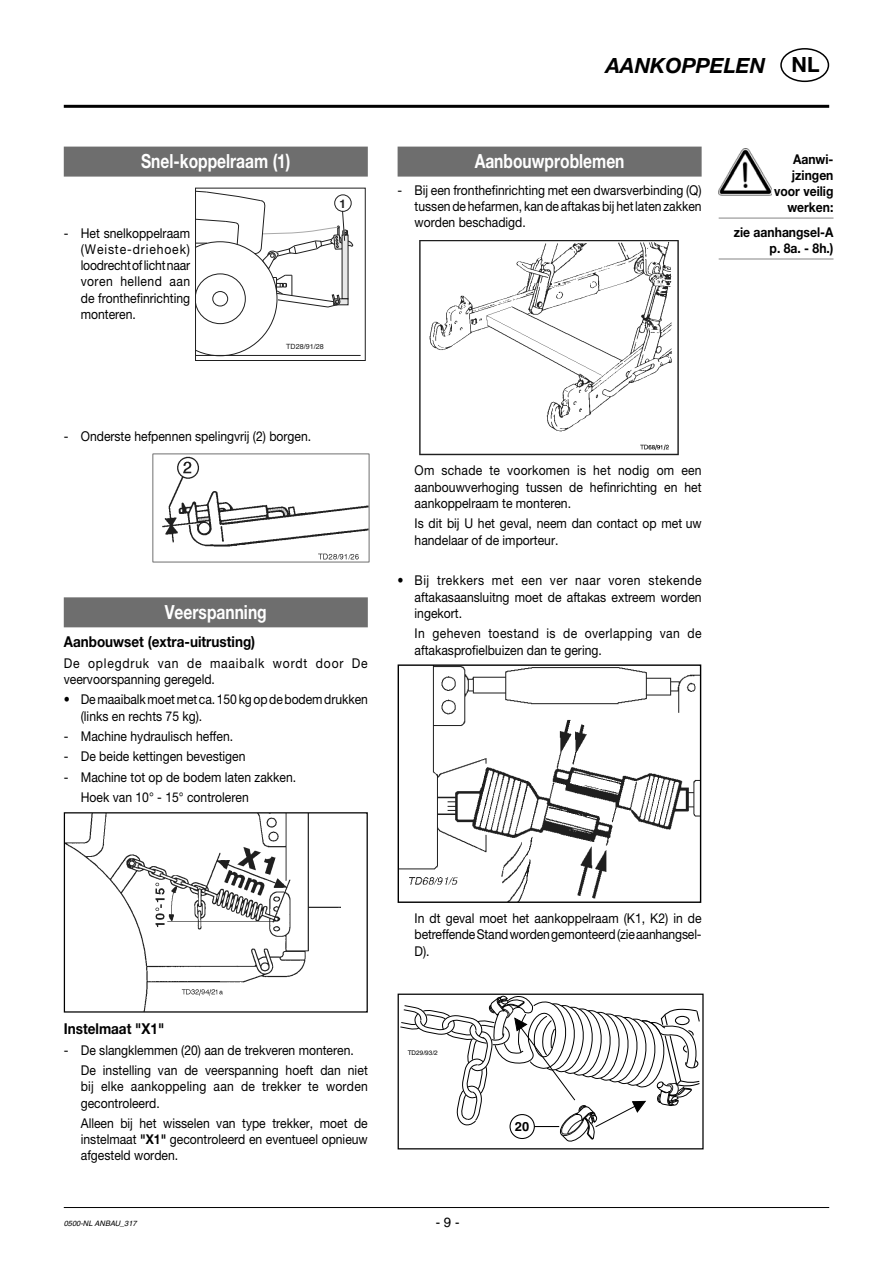
<style>
.page{position:relative;width:893px;height:1263px;background:#fff}
.page>*{position:absolute;margin:0;border:0;box-sizing:border-box;transform-origin:0 0}
.t1{font:italic 700 21px "Helvetica Neue";color:#000}
.t2{font:700 19.5px "Helvetica Neue";color:#fff;scale:.8 1}
.t3{font:700 15px "Helvetica Neue";color:#000;scale:.9 1}
.t4{font:13.5px/16.2px "Helvetica Neue";color:#000;text-align:justify;scale:.9 1}
.t5{font:13.5px/16.2px "Helvetica Neue";letter-spacing:.03em;color:#000;scale:.9 1}
.t6{font:13.5px/16.2px "Helvetica Neue";letter-spacing:.065em;color:#000;scale:.9 1}
.t7{font:700 13.5px/16.2px "Helvetica Neue";color:#000;text-align:right;scale:.9 1}
.t8{font:13.5px/16.2px "Helvetica Neue";letter-spacing:.02em;color:#000;scale:.9 1}
.t9{font:13.5px "Helvetica";color:#000}
.t10{font:700 12.75px "Helvetica";color:#000}
.t11{font:700 11.85px "Helvetica";color:#1f1f1f}
.t12{font:italic 7.5px "Helvetica";color:#000}
.t13{font:7.2px "Helvetica";color:#1f1f1f}
.t14{font:6.3px "Helvetica";color:#000}
.s1{font-style:normal}
.s2{font-weight:700}
</style>
<div class="page">
<hr style="left:64px;top:105px;width:765px;height:3px;background:#000">
<hr style="left:64px;top:1207px;width:765px;height:1px;background:#000">
<div style="left:780px;top:48px;width:49px;height:34px;border:2px solid #000;border-radius:50%"></div>
<div style="left:64px;top:147px;width:304px;height:30px;background:#6e6e6e"></div>
<img style="left:152px;top:453px;width:218px;height:110px">
<hr style="left:196px;top:355px;width:165px;height:1px;background:#1f1f1f">
<svg style="left:197px;top:190px;width:156px;height:165px"></svg>
<div style="left:334px;top:194px;width:18px;height:18px;border:1px solid #1f1f1f;border-radius:50%"></div>
<div style="left:195px;top:188px;width:171px;height:173px;border:1px solid #1f1f1f"></div>
<div style="left:64px;top:597px;width:304px;height:30px;background:#6e6e6e"></div>
<div style="left:398px;top:147px;width:304px;height:30px;background:#6e6e6e"></div>
<img style="left:420px;top:240px;width:259px;height:215px">
<img style="left:400px;top:666px;width:299px;height:235px">
<div style="left:398px;top:664px;width:303px;height:239px;border:1px solid #000"></div>
<img style="left:66px;top:814px;width:274px;height:196px">
<div style="left:64px;top:812px;width:304px;height:200px;border:1px solid #000"></div>
<svg style="left:400px;top:995px;width:300px;height:147px"></svg>
<div style="left:398px;top:993px;width:306px;height:156px;border:1px solid #000"></div>
<hr style="left:719px;top:217px;width:114px;height:2px;background:#999">
<hr style="left:719px;top:258px;width:114px;height:2px;background:#999">
<img style="left:719px;top:148px;width:53px;height:47px">
<h2 class="t2" style="left:141px;top:154px;width:188px">Snel-koppelraam (1)</h2>
<p class="t4" style="left:81px;top:226px;width:123px;text-indent:-17px">- Het snelkoppelraam (Weiste-driehoek) loodrecht of licht naar voren hellend aan de fronthefinrichting monteren.</p>
<p class="t13" style="left:286px;top:344px;width:39px">TD28/91/28</p>
<p class="t11" style="left:339px;top:199px;width:8px">1</p>
<h1 class="t1" style="left:606px;top:58px;width:215px">AANKOPPELEN <span class="s1">NL</span></h1>
<h2 class="t2" style="left:475px;top:154px;width:189px">Aanbouwproblemen</h2>
<p class="t4" style="left:415px;top:183px;width:320px;text-indent:-17px">- Bij een fronthefinrichting met een dwarsverbinding (Q) tussen de hefarmen, kan de aftakas bij het laten zakken worden beschadigd.</p>
<p class="t7" style="left:774px;top:152px;width:67px">Aanwi&shy;jzingen voor veilig werken:</p>
<p class="t7" style="left:734px;top:225px;width:112px">zie aanhangsel-A p. 8a. - 8h.)</p>
<p class="t4" style="left:64px;top:430px;width:276px">- Onderste hefpennen spelingvrij (2) borgen.</p>
<h2 class="t2" style="left:165px;top:605px;width:129px">Veerspanning</h2>
<p class="t3" style="left:64px;top:636px;width:214px">Aanbouwset (extra-uitrusting)</p>
<p class="t6" style="left:64px;top:656px;width:339px">De oplegdruk van de maaibalk wordt door De veervoorspanning geregeld.</p>
<p class="t4" style="left:81px;top:693px;width:320px;text-indent:-17px">• De maaibalk moet met ca. 150 kg op de bodem drukken (links en rechts 75 kg).</p>
<p class="t4" style="left:64px;top:729px;width:190px">- Machine hydraulisch heffen.</p>
<p class="t4" style="left:64px;top:750px;width:203px">- De beide kettingen bevestigen</p>
<p class="t4" style="left:81px;top:768px;width:241px;line-height:20.4px;text-indent:-17px">- Machine tot op de bodem laten zakken.<br>Hoek van 10° - 15° controleren</p>
<p class="t4" style="left:415px;top:464px;width:320px">Om schade te voor komen is het nodig om een aanbouwverhoging tussen de hefinrichting en het aankoppelraam te monteren.</p>
<p class="t4" style="left:415px;top:517px;width:320px">Is dit bij U het geval, neem dan contact op met uw handelaar of de importeur.</p>
<p class="t4" style="left:415px;top:574px;width:320px;text-indent:-17px">• Bij trekkers met een ver naar voren stekende aftakas aansluitng moet de aftakas extreem worden ingekort.</p>
<p class="t5" style="left:415px;top:627px;width:320px">In geheven toestand is de overlapping van de aftakasprofielbuizen dan te gering.</p>
<p class="t3" style="left:64px;top:1023px;width:113px">Instelmaat "X1"</p>
<p class="t4" style="left:81px;top:1041px;width:320px;line-height:20.4px;text-indent:-17px">- De slangklemmen (20) aan de trekveren monteren.<br>De instelling van de veerspanning hoeft dan niet</p>
<p class="t8" style="left:81px;top:1080px;width:320px">bij elke aankoppeling aan de trekker te worden gecontroleerd.</p>
<p class="t4" style="left:81px;top:1116px;width:320px">Alleen bij het wisselen van type trekker, moet de instelmaat <span class="s2">"X1"</span> gecontroleerd en eventueel opnieuw afgesteld worden.</p>
<p class="t4" style="left:415px;top:912px;width:320px">In dt geval moet het aankoppelraam (K1, K2) in de betreffende Stand worden gemonteerd (zie aanhangsel-D).</p>
<p class="t14" style="left:408px;top:1050px;width:32px">TD29/93/2</p>
<p class="t10" style="left:515px;top:1122px;width:16px">20</p>
<p class="t12" style="left:64px;top:1221px;width:74px">0500-NL ANBAU_317</p>
<p class="t9" style="left:436px;top:1217px;width:26px">- 9 -</p>
</div>
